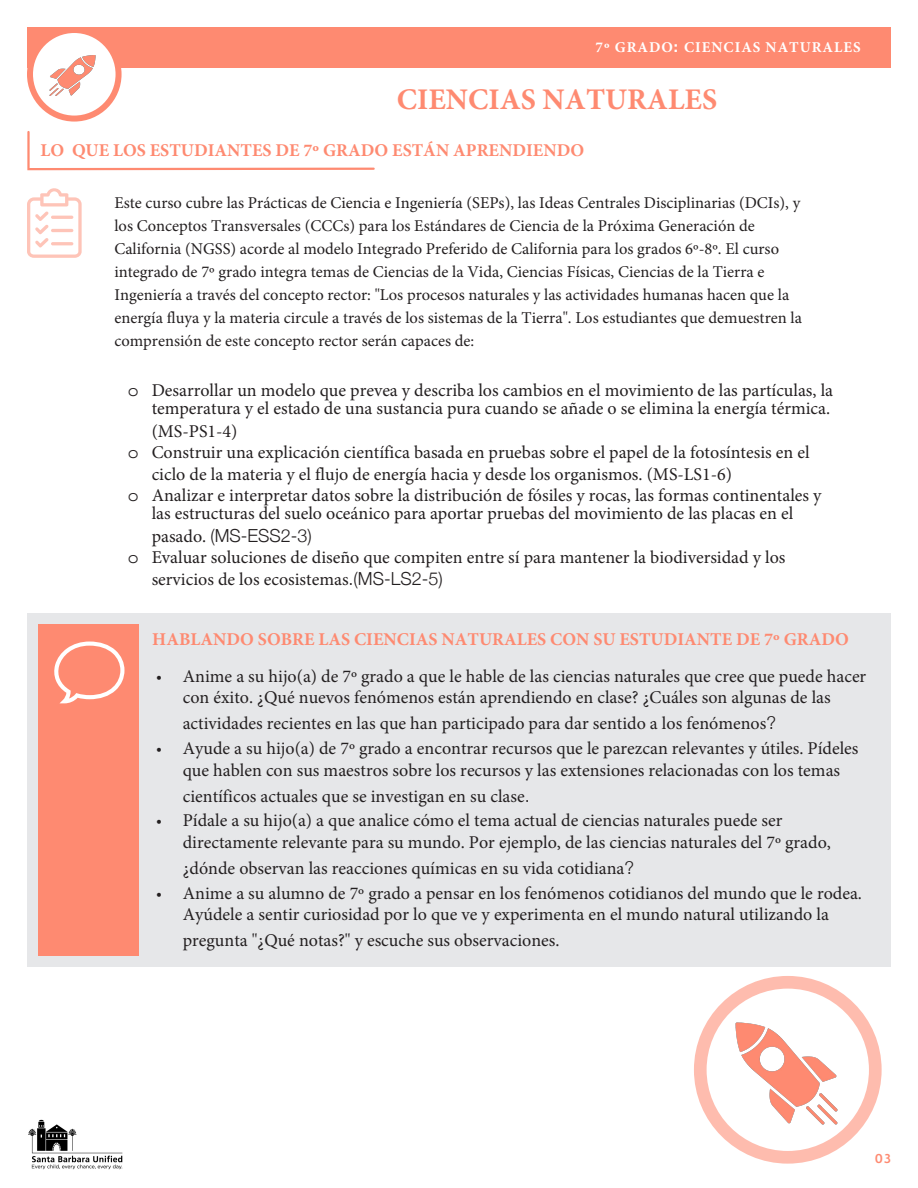
<style>
.page{position:relative;width:918px;height:1188px;background:#fff}
.page>*{position:absolute;margin:0;border:0;box-sizing:border-box;transform-origin:0 0}
.t1{font:700 30px "Minion Pro";color:#fe8a71}
.t2{font:18px/21.6px "Minion Pro";color:#231f20;text-align:center}
.t3{font:700 18px "Minion Pro";color:#fe8a71}
.t4{font:300 18px "Helvetica Neue";color:#231f20}
.t5{font:16.5px/23.1px "Minion Pro";color:#231f20}
.t6{font:700 15px "Minion Pro";letter-spacing:.065em;color:#fff}
.t7{font:700 12px "Semplicita Pro";color:#fe8a71}
.s1{font-family:"Helvetica Neue"}
.s2{font-family:"Courier Std"}
.s3{font-family:"Minion Pro";font-weight:400}
.s4{font-family:"Helvetica Neue";font-weight:300}
.s5{font-family:"Semplicita Pro";font-weight:500;font-size:14.25px}
</style>
<div class="page">
<div style="left:27px;top:27px;width:864px;height:41px;background:#fe8a71"></div>
<svg style="left:30px;top:30px;width:89px;height:89px"></svg>
<div style="left:27px;top:27px;width:95px;height:95px;border:6px solid #fe8a71;border-radius:50%"></div>
<div style="left:694px;top:976px;width:188px;height:188px;border:13px solid #fe8a71;border-radius:50%"></div>
<svg style="left:27px;top:188px;width:55px;height:70px"></svg>
<hr style="left:51px;top:242px;width:22px;height:3px;background:#fe8a71;border-radius:2px">
<svg style="left:27px;top:131px;width:348px;height:40px"></svg>
<div style="left:27px;top:613px;width:864px;height:354px;background:#e6e7e9"></div>
<div style="left:39px;top:625px;width:100px;height:331px;background:#fe8a71"></div>
<svg style="left:54px;top:642px;width:70px;height:61px"></svg>
<img style="left:28px;top:1119px;width:95px;height:51px">
<img style="left:708px;top:995px;width:157px;height:156px">
<img style="left:38px;top:44px;width:70px;height:62px">
<p class="t6" style="left:596px;top:36px;width:266px">7º GRADO<span class="s1">:</span> CIENCIAS NATURALES</p>
<p class="t1" style="left:397px;top:78px;width:322px">CIENCIAS NATURALES</p>
<p class="t3" style="left:41px;top:138px;width:545px">LO QUE LOS ESTUDIANTES DE 7º GRADO ESTÁN APRENDIENDO</p>
<p class="t5" style="left:114px;top:191px;width:689px">Este curso cubre las Prácticas de Ciencia e Ingeniería (SEPs), las Ideas Centrales Disciplinarias (DCIs), y los Conceptos Transversales (CCCs) para los Estándares de Ciencia de la Próxima Generación de California (NGSS) acorde al modelo Integrado Preferido de California para los grados 6º-8º. El curso integrado de 7º grado integra temas de Ciencias de la Vida, Ciencias Físicas, Ciencias de la Tierra e Ingeniería a través del concepto rector: "Los procesos naturales y las actividades humanas hacen que la energía fluya y la materia circule a través de los sistemas de la Tierra". Los estudiantes que demuestren la comprensión de este concepto rector serán capaces de:</p>
<p class="t2" style="left:128px;top:382px;width:707px;line-height:18px;text-align:right"><span class="s2">o</span> Desarrollar un modelo que prevea y describa los cambios en el movimiento de las partículas, la temperatura y el estado de una sustancia pura cuando se añade o se elimina la energía térmica.</p>
<p class="t2" style="left:152px;top:420px;width:87px">(MS-PS1-4)</p>
<p class="t2" style="left:128px;top:441px;width:683px"><span class="s2">o</span> Construir una explicación científica basada en pruebas sobre el papel de la fotosíntesis en el</p>
<p class="t2" style="left:152px;top:464px;width:582px">ciclo de la materia y el flujo de energía hacia y desde los organismos. (MS-LS1-6)</p>
<p class="t2" style="left:128px;top:485px;width:695px"><span class="s2">o</span> Analizar e interpretar datos sobre la distribución de fósiles y rocas, las formas continentales y</p>
<p class="t2" style="left:152px;top:503px;width:643px">las estructuras del suelo oceánico para aportar pruebas del movimiento de las placas en el</p>
<p class="t4" style="left:152px;top:521px;width:162px"><span class="s3">pasado.</span> (MS-ESS2-3)</p>
<p class="t2" style="left:152px;top:546px;width:635px;line-height:22.4px;text-align:left;text-indent:-24px"><span class="s2">o</span> Evaluar soluciones de diseño que compiten entre sí para mantener la biodiversidad y los servicios de los ecosistemas<span class="s4">.(MS-LS2-5)</span></p>
<p class="t3" style="left:152px;top:626px;width:698px">HABLANDO SOBRE LAS CIENCIAS NATURALES CON SU ESTUDIANTE DE 7º GRADO</p>
<p class="t2" style="left:156px;top:665px;width:712px"><span class="s5">•</span> Anime a su hijo(a) de 7º grado a que le hable de las ciencias naturales que cree que puede hacer con éxito. ¿Qué nuevos fenómenos están aprendiendo en clase? ¿Cuáles son algunas de las</p>
<p class="t2" style="left:183px;top:713px;width:595px">actividades recientes en las que han participado para dar sentido a los fenómenos<span class="s4">?</span></p>
<p class="t2" style="left:156px;top:738px;width:704px"><span class="s5">•</span> Ayude a su hijo(a) de 7º grado a encontrar recursos que le parezcan relevantes y útiles. Pídeles que hablen con sus maestros sobre los recursos y las extensiones relacionadas con los temas</p>
<p class="t2" style="left:183px;top:785px;width:349px">científicos actuales que se investigan en su clase<span class="s4">.</span></p>
<p class="t2" style="left:183px;top:810px;width:650px;text-align:left;text-indent:-27px"><span class="s5">•</span> Pídale a su hijo(a) a que analice cómo el tema actual de ciencias naturales puede ser directamente relevante para su mundo. Por ejemplo, de las ciencias naturales del 7º grado,</p>
<p class="t2" style="left:183px;top:857px;width:453px">¿dónde observan las reacciones químicas en su vida cotidiana<span class="s4">?</span></p>
<p class="t2" style="left:156px;top:882px;width:708px"><span class="s5">•</span> Anime a su alumno de 7º grado a pensar en los fenómenos cotidianos del mundo que le rodea.<br>Ayúdele a sentir curiosidad por lo que ve y experimenta en el mundo natural utilizando la</p>
<p class="t2" style="left:183px;top:930px;width:378px">pregunta "¿Qué notas?" y escuche sus observaciones.</p>
<p class="t7" style="left:875px;top:1149px;width:18px">03</p>
</div>
